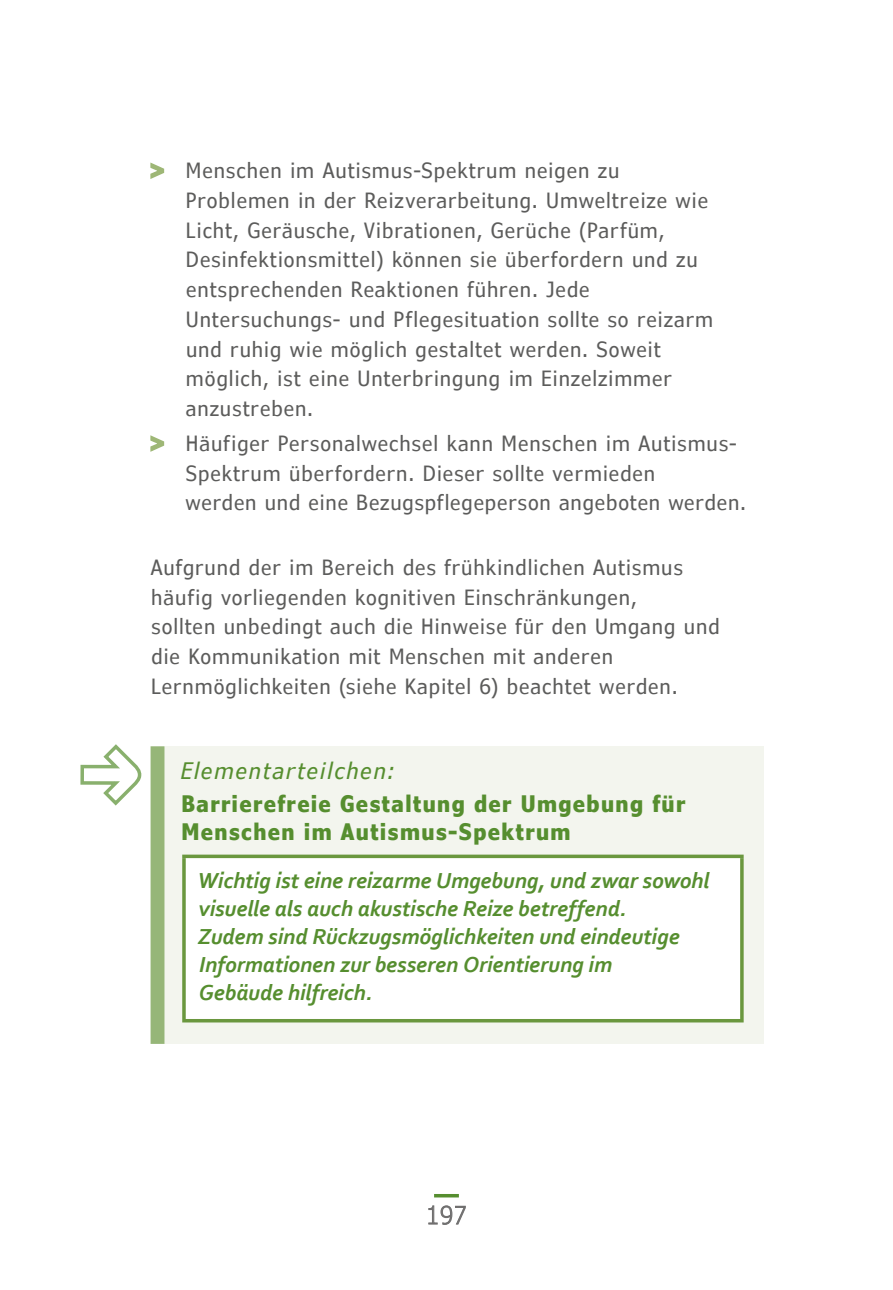
<style>
.page{position:relative;width:893px;height:1290px;background:#fff}
.page>*{position:absolute;margin:0;border:0;box-sizing:border-box;transform-origin:0 0}
.t1{font:italic 700 22.75px/28px "Corbel";letter-spacing:-.005em;color:#568e2f}
.t2{font:700 condensed 22.75px/28px "Verdana Pro";letter-spacing:.06em;color:#568e2f}
.t3{font:italic condensed 22.75px "Verdana Pro";letter-spacing:.085em;color:#568e2f}
.t4{font:condensed 21px/29.8px "Verdana Pro";letter-spacing:.045em;color:#5c5c5b}
.s1{font-family:"Corbel";font-weight:700;font-stretch:normal;font-size:28px;color:#9eb776}
</style>
<div class="page">
<svg style="left:428px;top:1205px;width:38px;height:20px"></svg>
<hr style="left:434px;top:1194px;width:25px;height:3px;background:#568e2f">
<svg style="left:150px;top:162px;width:15px;height:17px"></svg>
<svg style="left:150px;top:435px;width:15px;height:17px"></svg>
<div style="left:165px;top:746px;width:598px;height:298px;background:#f3f5ee"></div>
<div style="left:151px;top:746px;width:14px;height:298px;background:#96b678"></div>
<svg style="left:80px;top:744px;width:62px;height:62px"></svg>
<div style="left:184px;top:856px;width:558px;height:165px;background:#fff"></div>
<svg style="left:182px;top:854px;width:562px;height:4px;background:#7fa559"></svg>
<svg style="left:182px;top:858px;width:4px;height:161px"></svg>
<svg style="left:740px;top:858px;width:4px;height:161px"></svg>
<hr style="left:182px;top:1019px;width:562px;height:3px;background:#6a973e">
<p class="t4" style="left:186px;top:156px;width:529px;text-indent:-36px"><span class="s1">&gt;</span> Menschen im Autismus-Spektrum neigen zu Problemen in der Reizverarbeitung. Umweltreize wie Licht, Geräusche, Vibrationen, Gerüche (Parfüm, Desinfektionsmittel) können sie überfordern und zu entsprechenden Reaktionen führen. Jede Untersuchungs- und Pflegesituation sollte so reizarm und ruhig wie möglich gestaltet werden. Soweit möglich, ist eine Unterbringung im Einzelzimmer anzustreben.</p>
<p class="t4" style="left:186px;top:429px;width:562px;text-indent:-36px"><span class="s1">&gt;</span> Häufiger Personalwechsel kann Menschen im Autismus-<br>Spektrum überfordern. Dieser sollte vermieden<br>werden und eine Bezugspflegeperson angeboten werden.</p>
<p class="t4" style="left:151px;top:553px;width:571px">Aufgrund der im Bereich des frühkindlichen Autismus häufig vorliegenden kognitiven Einschränkungen,<br>sollten unbedingt auch die Hinweise für den Umgang und die Kommunikation mit Menschen mit anderen Lernmöglichkeiten (siehe Kapitel 6) beachtet werden.</p>
<p class="t3" style="left:181px;top:756px;width:215px">Elementarteilchen:</p>
<p class="t2" style="left:181px;top:790px;width:505px">Barrierefreie Gestaltung der Umgebung für<br>Menschen im Autismus-Spektrum</p>
<p class="t1" style="left:198px;top:866px;width:514px">Wichtig ist eine reizarme Umgebung, und zwar sowohl visuelle als auch akustische Reize betreffend.<br>Zudem sind Rückzugsmöglichkeiten und eindeutige Informationen zur besseren Orientierung im<br>Gebäude hilfreich.</p>
</div>
